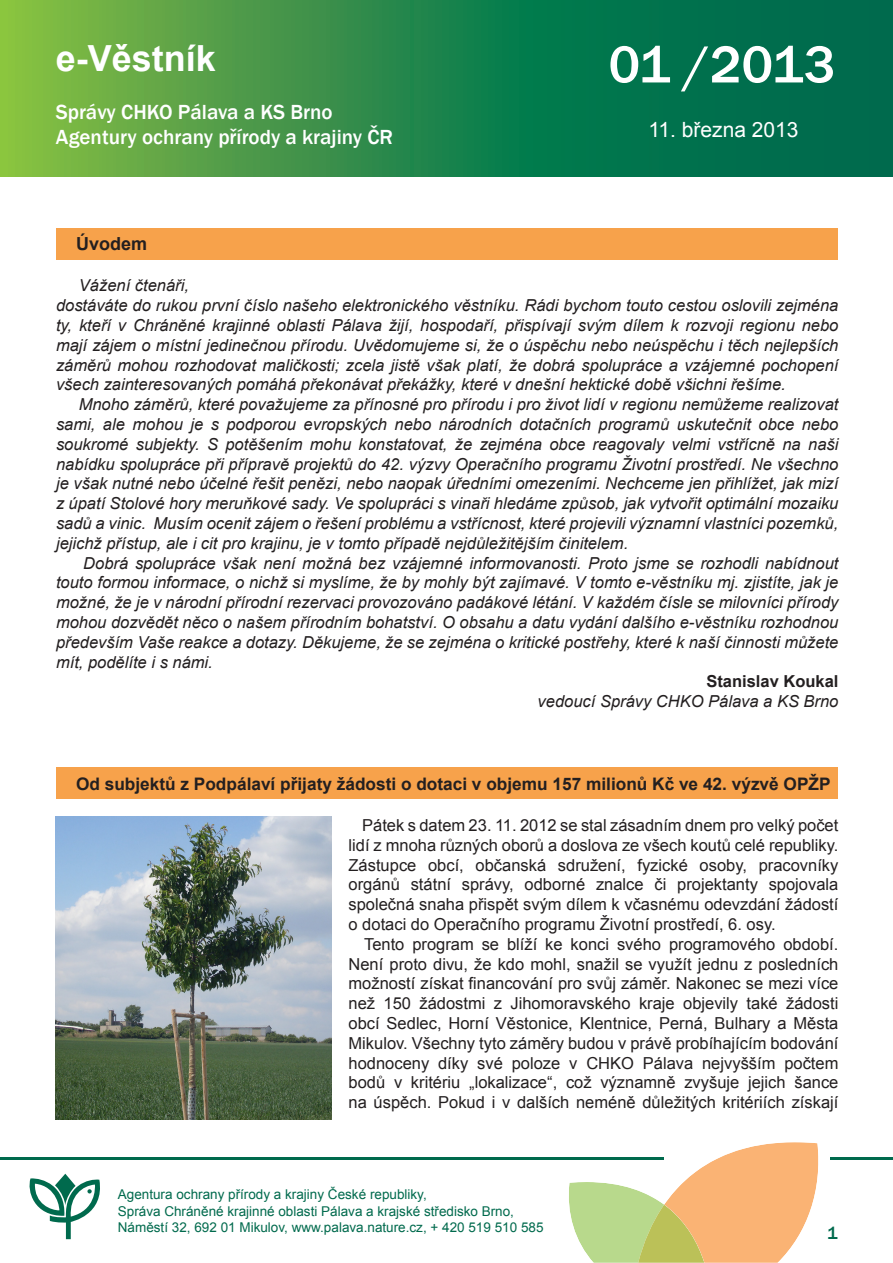
<style>
.page{position:relative;width:893px;height:1263px;background:#fff}
.page>*{position:absolute;margin:0;border:0;box-sizing:border-box;transform-origin:0 0}
.t1{font:500 54px "Franklin Gothic";letter-spacing:-.01em;color:#fff}
.t2{font:700 36px "Arial";color:#fff}
.t3{font:500 21px "Franklin Gothic";color:#fff}
.t4{font:21px "Arial";color:#fff}
.t5{font:700 18px "Arial";color:#231f20}
.t6{font:500 18px "Franklin Gothic";color:#006a4d}
.t7{font:700 17.25px "Arial";color:#231f20}
.t8{font:italic 16.5px/19.8px "Arial";color:#231f20;text-align:justify}
.t9{font:16.5px/19.8px "Arial";color:#231f20;text-align:justify}
.t10{font:700 16.5px "Arial";color:#231f20}
.t11{font:13.5px "Arial";color:#006a4d}
</style>
<div class="page">
<div style="left:56px;top:228px;width:782px;height:32px;background:#f7a24b"></div>
<svg style="left:0;top:0;width:893px;height:176px;background:#2a894a"></svg>
<svg style="left:566px;top:1142px;width:253px;height:121px"></svg>
<svg style="left:29px;top:1174px;width:71px;height:65px"></svg>
<hr style="left:0;top:1158px;width:663px;height:2px;background:#006a4d">
<hr style="left:830px;top:1158px;width:63px;height:2px;background:#006a4d">
<div style="left:56px;top:767px;width:782px;height:32px;background:#f7a24b"></div>
<img style="left:55px;top:817px;width:277px;height:302px">
<p class="t2" style="left:56px;top:34px;width:162px">e-Věstník</p>
<p class="t1" style="left:608px;top:31px;width:228px">01 /2013</p>
<p class="t3" style="left:56px;top:99px;width:279px">Správy CHKO Pálava a KS Brno</p>
<p class="t3" style="left:56px;top:124px;width:339px">Agentury ochrany přírody a krajiny ČR</p>
<p class="t4" style="left:648px;top:116px;width:152px">11. března 2013</p>
<p class="t5" style="left:76px;top:232px;width:73px">Úvodem</p>
<p class="t8" style="left:79px;top:276px;width:112px">Vážení čtenáři,</p>
<p class="t8" style="left:56px;top:296px;width:784px">dostáváte do rukou první číslo našeho elektronického věstníku. Rádi bychom touto cestou oslovili zejména ty, kteří v Chráněné krajinné oblasti Pálava žijí, hospodaří, přispívají svým dílem k rozvoji regionu nebo mají zájem o místní jedinečnou přírodu. Uvědomujeme si, že o úspěchu nebo neúspěchu i těch nejlepších záměrů mohou rozhodovat maličkosti; zcela jistě však platí, že dobrá spolupráce a vzájemné pochopení všech zainteresovaných pomáhá překonávat překážky, které v dnešní hektické době všichni řešíme.</p>
<p class="t8" style="left:56px;top:395px;width:784px;text-indent:23px">Mnoho záměrů, které považujeme za přínosné pro přírodu i pro život lidí v regionu nemůžeme realizovat sami, ale mohou je s podporou evropských nebo národních dotačních programů uskutečnit obce nebo soukromé subjekty. S potěšením mohu konstatovat, že zejména obce reagovaly velmi vstřícně na naši nabídku spolupráce při přípravě projektů do 42. výzvy Operačního programu Životní prostředí. Ne všechno je však nutné nebo účelné řešit penězi, nebo naopak úředními omezeními. Nechceme jen přihlížet, jak mizí z úpatí Stolové hory meruňkové sady. Ve spolupráci s vinaři hledáme způsob, jak vytvořit optimální mozaiku sadů a vinic. Musím ocenit zájem o řešení problému a vstřícnost, které projevili významní vlastníci pozemků, jejichž přístup, ale i cit pro krajinu, je v tomto případě nejdůležitějším činitelem.</p>
<p class="t8" style="left:56px;top:553px;width:784px;text-indent:27px">Dobrá spolupráce však není možná bez vzájemné informovanosti. Proto jsme se rozhodli nabídnout touto formou informace, o nichž si myslíme, že by mohly být zajímavé. V tomto e-věstníku mj. zjistíte, jak je možné, že je v národní přírodní rezervaci provozováno padákové létání. V každém čísle se milovníci přírody mohou dozvědět něco o našem přírodním bohatství. O obsahu a datu vydání dalšího e-věstníku rozhodnou především Vaše reakce a dotazy. Děkujeme, že se zejména o kritické postřehy, které k naší činnosti můžete mít, podělíte i s námi.</p>
<p class="t10" style="left:706px;top:671px;width:134px">Stanislav Koukal</p>
<p class="t8" style="left:538px;top:692px;width:302px">vedoucí Správy CHKO Pálava a KS Brno</p>
<p class="t7" style="left:76px;top:772px;width:756px">Od subjektů z Podpálaví přijaty žádosti o dotaci v objemu 157 milionů Kč ve 42. výzvě OPŽP</p>
<p class="t9" style="left:349px;top:815px;width:491px;text-indent:14px">Pátek s datem 23. 11. 2012 se stal zásadním dnem pro velký počet lidí z mnoha různých oborů a doslova ze všech koutů celé republiky.<br>Zástupce obcí, občanská sdružení, fyzické osoby, pracovníky orgánů státní správy, odborné znalce či projektanty spojovala společná snaha přispět svým dílem k včasnému odevzdání žádostí o dotaci do Operačního programu Životní prostředí, 6. osy.</p>
<p class="t9" style="left:349px;top:934px;width:491px;text-indent:16px">Tento program se blíží ke konci svého programového období.<br>Není proto divu, že kdo mohl, snažil se využít jednu z posledních možností získat financování pro svůj záměr. Nakonec se mezi více než 150 žádostmi z Jihomoravského kraje objevily také žádosti obcí Sedlec, Horní Věstonice, Klentnice, Perná, Bulhary a Města Mikulov. Všechny tyto záměry budou v právě probíhajícím bodování hodnoceny díky své poloze v CHKO Pálava nejvyšším počtem bodů v kritériu „lokalizace“, což významně zvyšuje jejich šance na úspěch. Pokud i v dalších neméně důležitých kritériích získají</p>
<p class="t11" style="left:118px;top:1186px;width:310px">Agentura ochrany přírody a krajiny České republiky,</p>
<p class="t11" style="left:118px;top:1202px;width:398px">Správa Chráněné krajinné oblasti Pálava a krajské středisko Brno,</p>
<p class="t11" style="left:118px;top:1218px;width:427px">Náměstí 32, 692 01 Mikulov, www.palava.nature.cz, + 420 519 510 585</p>
<p class="t6" style="left:827px;top:1222px;width:12px">1</p>
</div>
